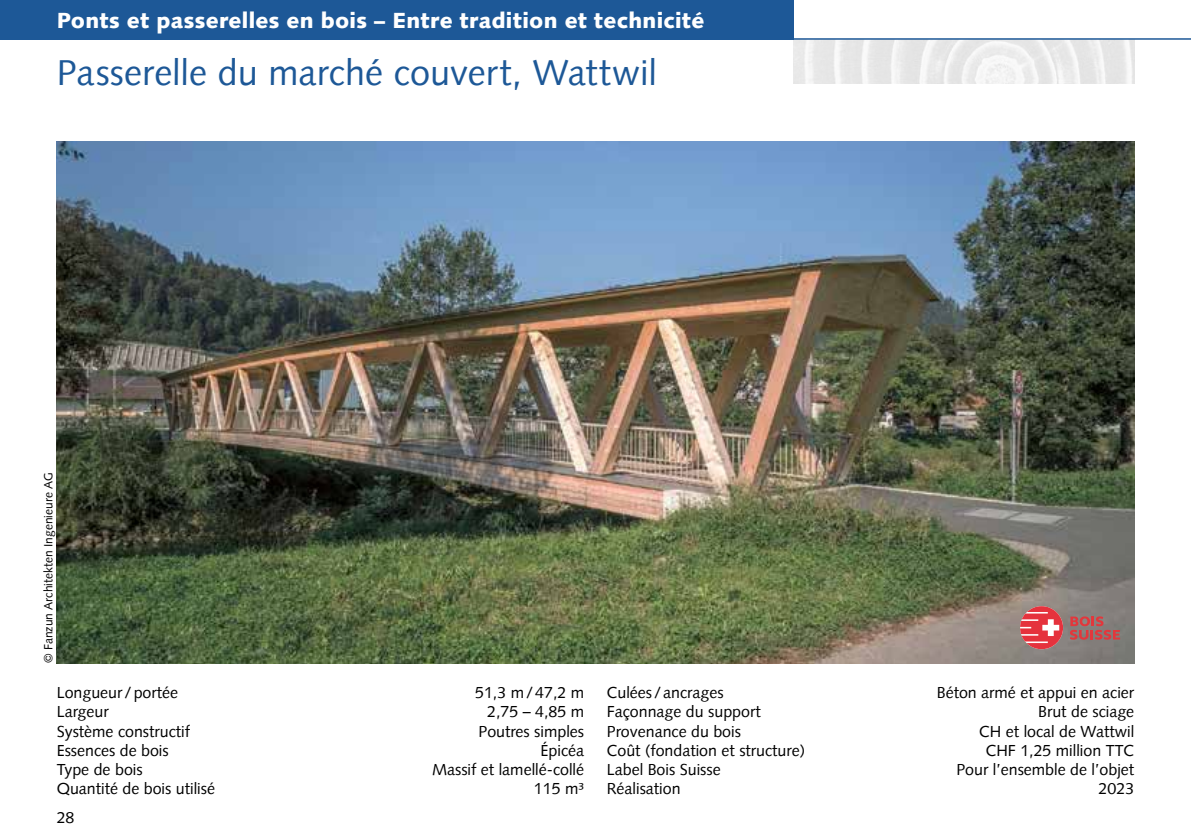
<style>
.page{position:relative;width:1191px;height:840px;background:#fff}
.page>*{position:absolute;margin:0;border:0;box-sizing:border-box;transform-origin:0 0}
.t1{font:36px "Syntax";letter-spacing:.005em;color:#1d5897}
.t2{font:900 22px "Syntax";letter-spacing:.015em;color:#fff}
.t3{font:16px "Syntax";color:#000}
.t4{font:12px "Syntax";color:#000}
</style>
<div class="page">
<img style="left:794px;top:40px;width:340px;height:44px">
<div style="left:0;top:0;width:794px;height:40px;background:#1d5897"></div>
<hr style="left:794px;top:38px;width:397px;height:2px;background:#1d5897">
<img style="left:57px;top:142px;width:1077px;height:521px">
<svg style="left:1069px;top:616px;width:51px;height:23px"></svg>
<svg style="left:1020px;top:606px;width:43px;height:42px;background:#d8666c"></svg>
<h2 class="t2" style="left:57px;top:7px;width:649px">Ponts et passerelles en bois – Entre tradition et technicité</h2>
<h1 class="t1" style="left:57px;top:51px;width:601px">Passerelle du marché couvert, Wattwil</h1>
<p class="t4" style="left:41px;top:663px;width:192px;rotate:-90deg">© Fanzun Architekten Ingenieure AG</p>
<p class="t3" style="left:57px;top:682px;width:123px">Longueur /portée</p>
<p class="t3" style="left:475px;top:682px;width:110px">51,3 m/47,2 m</p>
<p class="t3" style="left:57px;top:702px;width:54px">Largeur</p>
<p class="t3" style="left:487px;top:702px;width:98px">2,75 – 4,85 m</p>
<p class="t3" style="left:57px;top:721px;width:135px">Système constructif</p>
<p class="t3" style="left:478px;top:721px;width:107px">Poutres simples</p>
<p class="t3" style="left:57px;top:740px;width:114px">Essences de bois</p>
<p class="t3" style="left:540px;top:740px;width:45px">Épicéa</p>
<p class="t3" style="left:57px;top:759px;width:87px">Type de bois</p>
<p class="t3" style="left:432px;top:759px;width:153px">Massif et lamellé-collé</p>
<p class="t3" style="left:57px;top:778px;width:160px">Quantité de bois utilisé</p>
<p class="t3" style="left:534px;top:778px;width:52px">115 m³</p>
<p class="t3" style="left:57px;top:807px;width:19px">28</p>
<p class="t3" style="left:607px;top:682px;width:118px">Culées / ancrages</p>
<p class="t3" style="left:936px;top:682px;width:199px">Béton armé et appui en acier</p>
<p class="t3" style="left:607px;top:702px;width:155px">Façonnage du support</p>
<p class="t3" style="left:1038px;top:702px;width:98px">Brut de sciage</p>
<p class="t3" style="left:607px;top:721px;width:136px">Provenance du bois</p>
<p class="t3" style="left:979px;top:721px;width:156px">CH et local de Wattwil</p>
<p class="t3" style="left:607px;top:740px;width:200px">Coût (fondation et structure)</p>
<p class="t3" style="left:985px;top:740px;width:150px">CHF 1,25 million TTC</p>
<p class="t3" style="left:607px;top:759px;width:115px">Label Bois Suisse</p>
<p class="t3" style="left:956px;top:759px;width:179px">Pour l’ensemble de l’objet</p>
<p class="t3" style="left:607px;top:778px;width:75px">Réalisation</p>
<p class="t3" style="left:1098px;top:778px;width:37px">2023</p>
</div>
